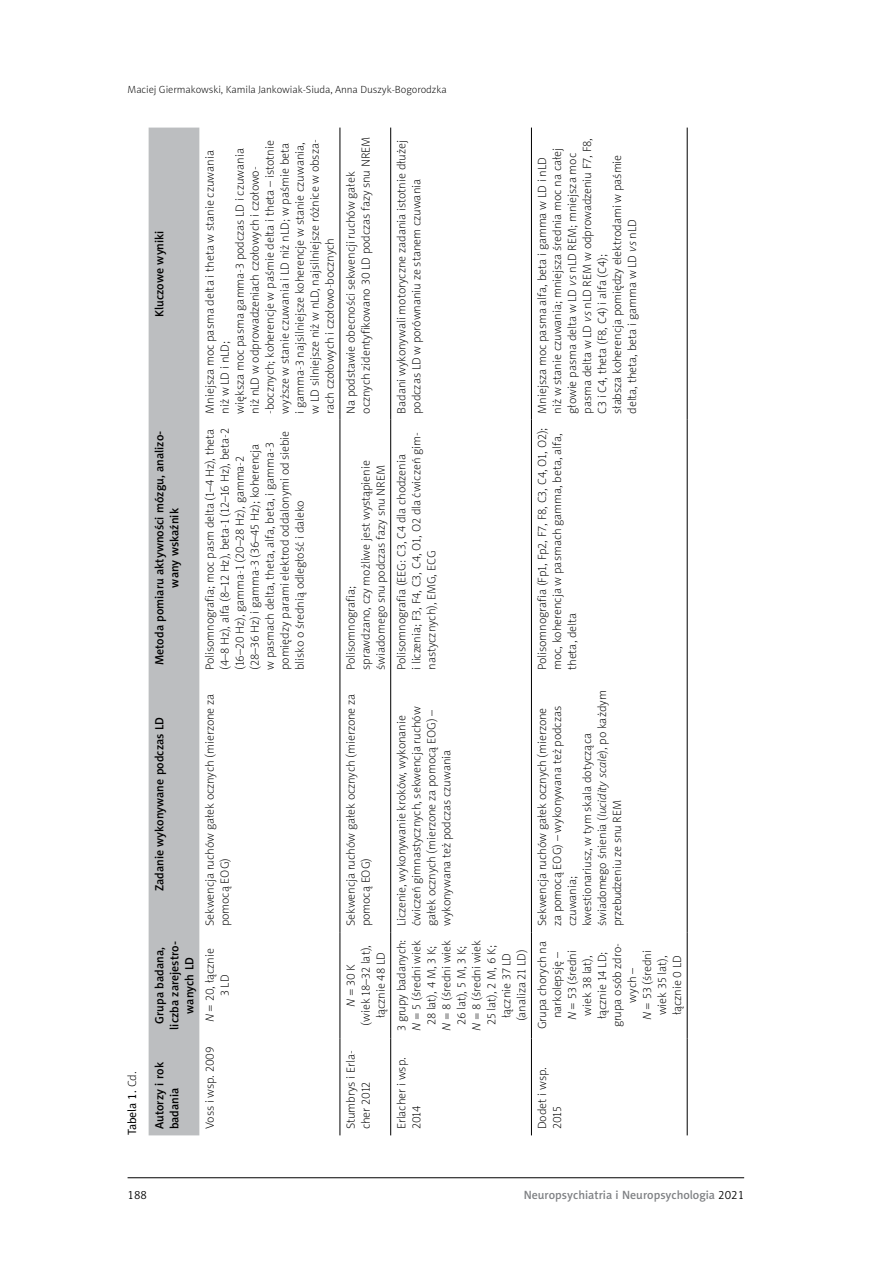
<style>
.page{position:relative;width:893px;height:1263px;background:#fff}
.page>*{position:absolute;margin:0;border:0;box-sizing:border-box;transform-origin:0 0}
.t1{font:12px/15px "Naomi Sans EFN Thin";color:#000}
.t2{font:12px/15px "Naomi Sans EFN Medium";color:#000;text-align:center}
.t3{font:12px "Naomi Sans EFN Medium";color:#808285}
.t4{font:12px "Naomi Sans EFN";letter-spacing:-.01em;color:#000}
.t5{font:12px "Naomi Sans EFN Light";color:#000}
.t6{font:10.5px "Naomi Sans EFN Thin";color:#000}
.s1{font-family:"Naomi Sans EFN Thin"}
.s2{font-style:italic}
.s3{font-family:"Naomi Sans EFN Light";color:#000}
</style>
<div class="page">
<hr style="left:128px;top:1177px;width:616px;height:1px;background:#000">
<div style="left:149px;top:128px;width:50px;height:1007px;background:#bcbec0"></div>
<hr style="left:340px;top:1038px;width:1px;height:97px;background:#000">
<hr style="left:340px;top:932px;width:1px;height:106px;background:#000">
<hr style="left:340px;top:676px;width:1px;height:256px;background:#000">
<hr style="left:340px;top:420px;width:1px;height:256px;background:#000">
<hr style="left:340px;top:128px;width:1px;height:292px;background:#000">
<hr style="left:390px;top:1038px;width:1px;height:97px;background:#000">
<hr style="left:390px;top:932px;width:1px;height:106px;background:#000">
<hr style="left:390px;top:676px;width:1px;height:256px;background:#000">
<hr style="left:390px;top:420px;width:1px;height:256px;background:#000">
<hr style="left:390px;top:128px;width:1px;height:292px;background:#000">
<hr style="left:531px;top:1038px;width:1px;height:97px;background:#000">
<hr style="left:531px;top:932px;width:1px;height:106px;background:#000">
<hr style="left:531px;top:676px;width:1px;height:256px;background:#000">
<hr style="left:531px;top:420px;width:1px;height:256px;background:#000">
<hr style="left:531px;top:128px;width:1px;height:292px;background:#000">
<hr style="left:687px;top:1038px;width:1px;height:97px;background:#000">
<hr style="left:687px;top:932px;width:1px;height:106px;background:#000">
<hr style="left:687px;top:676px;width:1px;height:256px;background:#000">
<hr style="left:687px;top:420px;width:1px;height:256px;background:#000">
<hr style="left:687px;top:128px;width:1px;height:292px;background:#000">
<p class="t6" style="left:128px;top:83px;width:321px">Maciej Giermakowski, Kamila Jankowiak-Siuda, Anna Duszyk-Bogorodzka</p>
<p class="t4" style="left:125px;top:1135px;width:65px;rotate:-90deg">Tabela 1. <span class="s1">Cd.</span></p>
<p class="t2" style="left:152px;top:317px;width:88px;rotate:-90deg">Kluczowe wyniki</p>
<p class="t2" style="left:152px;top:665px;width:236px;rotate:-90deg">Metoda pomiaru aktywności mózgu, analizo&shy;wany wskaźnik</p>
<p class="t1" style="left:202px;top:414px;width:276px;rotate:-90deg">Mniejsza moc pasma delta i theta w stanie czuwania niż w LD i nLD;<br>większa moc pasma gamma-3 podczas LD i czuwania niż nLD w odprowadzeniach czołowych i czołowo--bocznych; koherencje w paśmie delta i theta – istotnie wyższe w stanie czuwania i LD niż nLD; w paśmie beta i gamma-3 najsilniejsze koherencje w stanie czuwania, w LD silniejsze niż w nLD, najsilniejsze różnice w obsza&shy;rach czołowych i czołowo-bocznych</p>
<p class="t1" style="left:202px;top:670px;width:243px;rotate:-90deg">Polisomnografia; moc pasm delta (1–4 Hz), theta (4–8 Hz), alfa (8–12 Hz), beta-1 (12–16 Hz), beta-2 (16–20 Hz), gamma-1 (20–28 Hz), gamma-2 (28–36 Hz) i gamma-3 (36–45 Hz); koherencja<br>w pasmach delta, theta, alfa, beta, i gamma-3 pomiędzy parami elektrod oddalonymi od siebie blisko o średnią odległość i daleko</p>
<p class="t1" style="left:343px;top:414px;width:278px;rotate:-90deg">Na podstawie obecności sekwencji ruchów gałek ocznych zidentyfikowano 30 LD podczas fazy snu NREM</p>
<p class="t1" style="left:343px;top:670px;width:211px;rotate:-90deg">Polisomnografia;<br>sprawdzano, czy możliwe jest wystąpienie świadomego snu podczas fazy snu NREM</p>
<p class="t1" style="left:394px;top:414px;width:275px;rotate:-90deg">Badani wykonywali motoryczne zadania istotnie dłużej podczas LD w porównaniu ze stanem czuwania</p>
<p class="t1" style="left:394px;top:670px;width:239px;rotate:-90deg">Polisomnografia (EEG: C3, C4 dla chodzenia<br>i liczenia; F3, F4, C3, C4, O1, O2 dla ćwiczeń gim&shy;nastycznych), EMG, ECG</p>
<p class="t2" style="left:152px;top:891px;width:176px;rotate:-90deg">Zadanie wykonywane podczas LD</p>
<p class="t2" style="left:152px;top:1029px;width:90px;rotate:-90deg">Grupa badana, liczba zarejestro&shy;wanych LD</p>
<p class="t2" style="left:152px;top:1129px;width:69px;text-align:left;rotate:-90deg">Autorzy i rok badania</p>
<p class="t1" style="left:202px;top:926px;width:234px;rotate:-90deg">Sekwencja ruchów gałek ocznych (mierzone za pomocą EOG)</p>
<p class="t1" style="left:202px;top:1022px;width:76px;text-align:center;rotate:-90deg"><span class="s2">N</span> = 20, łącznie<br>3 LD</p>
<p class="t1" style="left:202px;top:1129px;width:84px;rotate:-90deg">Voss i wsp. 2009</p>
<p class="t1" style="left:343px;top:926px;width:234px;rotate:-90deg">Sekwencja ruchów gałek ocznych (mierzone za pomocą EOG)</p>
<p class="t1" style="left:343px;top:1026px;width:82px;text-align:center;rotate:-90deg"><span class="s2">N</span> = 30 K<br>(wiek 18–32 lat), łącznie 48 LD</p>
<p class="t1" style="left:343px;top:1129px;width:81px;rotate:-90deg">Stumbrys i Erla&shy;cher 2012</p>
<p class="t1" style="left:394px;top:926px;width:221px;rotate:-90deg">Liczenie, wykonywanie kroków, wykonanie ćwiczeń gimnastycznych, sekwencja ruchów gałek ocznych (mierzone za pomocą EOG) – wykonywana też podczas czuwania</p>
<p class="t1" style="left:394px;top:1031px;width:93px;text-align:center;rotate:-90deg">3 grupy badanych:<br><span class="s2">N</span> = 5 (średni wiek<br>28 lat), 4 M, 3 K;<br><span class="s2">N</span> = 8 (średni wiek<br>26 lat), 5 M, 3 K;<br><span class="s2">N</span> = 8 (średni wiek<br>25 lat), 2 M, 6 K; łącznie 37 LD (analiza 21 LD)</p>
<p class="t1" style="left:394px;top:1129px;width:73px;rotate:-90deg">Erlacher i wsp.<br>2014</p>
<p class="t1" style="left:535px;top:414px;width:277px;rotate:-90deg">Mniejsza moc pasma alfa, beta i gamma w LD i nLD<br>niż w stanie czuwania; mniejsza średnia moc na całej głowie pasma delta w LD <span class="s2">vs</span> nLD REM; mniejsza moc pasma delta w LD <span class="s2">vs</span> nLD REM w odprowadzeniu F7, F8, C3 i C4, theta (F8, C4) i alfa (C4);<br>słabsza koherencja pomiędzy elektrodami w paśmie delta, theta, beta i gamma w LD <span class="s2">vs</span> nLD</p>
<p class="t1" style="left:535px;top:670px;width:244px;rotate:-90deg">Polisomnografia (Fp1, Fp2, F7, F8, C3, C4, O1, O2); moc, koherencja w pasmach gamma, beta, alfa, theta, delta</p>
<p class="t1" style="left:535px;top:926px;width:237px;rotate:-90deg">Sekwencja ruchów gałek ocznych (mierzone<br>za pomocą EOG) – wykonywana też podczas czuwania;<br>kwestionariusz, w tym skala dotycząca świadomego śnienia (<span class="s2">lucidity scale</span>), po każdym przebudzeniu ze snu REM</p>
<p class="t1" style="left:535px;top:1029px;width:89px;text-align:center;rotate:-90deg">Grupa chorych na narkolepsję –<br><span class="s2">N</span> = 53 (średni wiek 38 lat), łącznie 14 LD; grupa osób zdro&shy;wych –<br><span class="s2">N</span> = 53 (średni wiek 35 lat), łącznie 0 LD</p>
<p class="t1" style="left:535px;top:1129px;width:63px;rotate:-90deg">Dodet i wsp.<br>2015</p>
<p class="t5" style="left:128px;top:1188px;width:21px">188</p>
<p class="t3" style="left:524px;top:1188px;width:222px">Neuropsychiatria i Neuropsychologia <span class="s3">2021</span></p>
</div>
